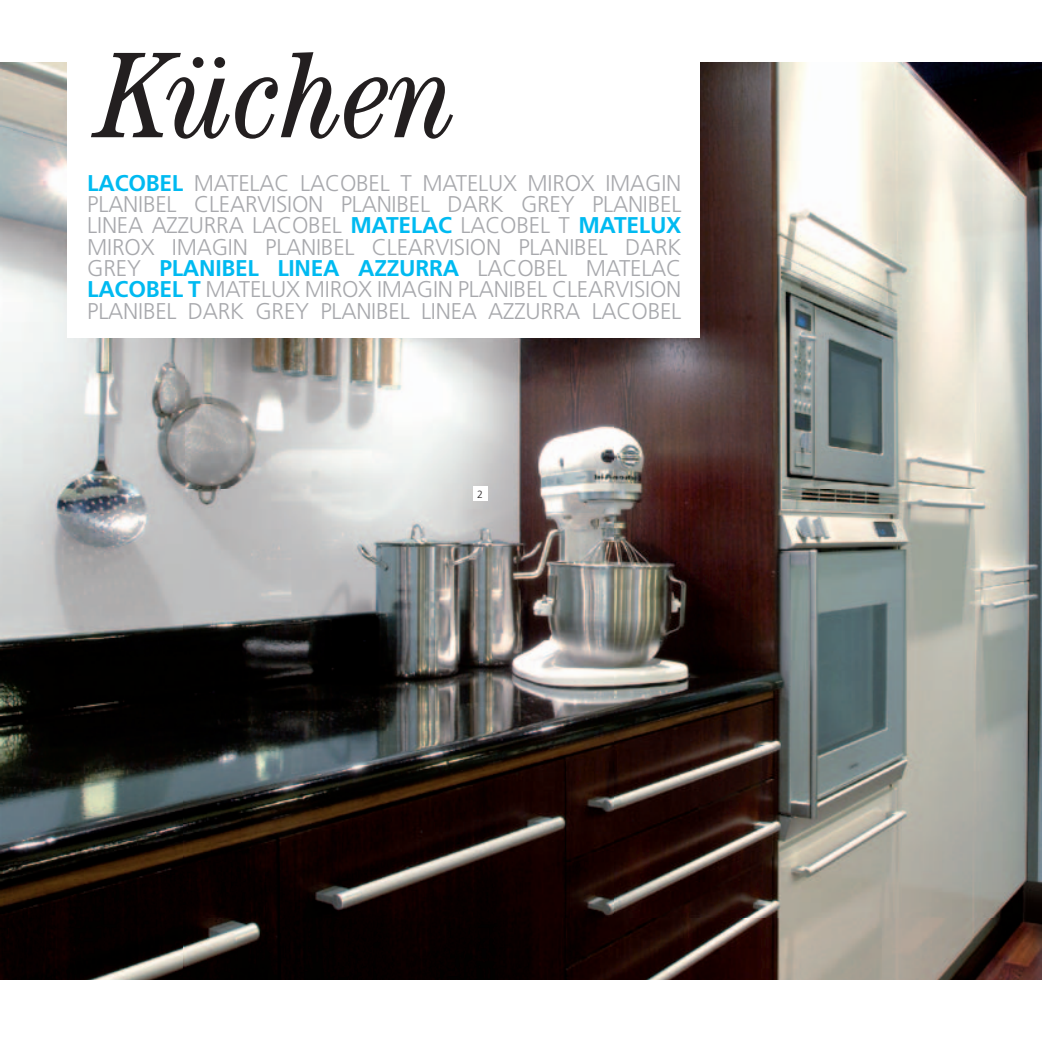
<style>
.page{position:relative;width:1042px;height:1042px;background:#fff}
.page>*{position:absolute;margin:0;border:0;box-sizing:border-box;transform-origin:0 0}
.t1{font:italic condensed 122.5px "Century Std";color:#231f20}
.t2{font:300 22.75px/21.3px "Frutiger LT Std";letter-spacing:-.01em;color:#a8a9ad;text-align:justify}
.t3{font:300 10.5px "Frutiger LT Std";color:#231f20}
.s1{font-weight:700;color:#00baf1}
</style>
<div class="page">
<img style="left:0;top:62px;width:1042px;height:918px">
<div style="left:472px;top:486px;width:15px;height:15px;background:#fff"></div>
<div style="left:67px;top:60px;width:632px;height:277px;background:#fff"></div>
<h1 class="t1" style="left:100px;top:25px;width:360px">Küchen</h1>
<p class="t2" style="left:87px;top:172px;width:596px"><span class="s1">LACOBEL</span> MATELAC LACOBEL T MATELUX MIROX IMAGIN PLANIBEL CLEARVISION PLANIBEL DARK GREY PLANIBEL LINEA AZZURRA LACOBEL <span class="s1">MATELAC</span> LACOBEL T <span class="s1">MATELUX </span>MIROX IMAGIN PLANIBEL CLEARVISION PLANIBEL DARK GREY <span class="s1">PLANIBEL LINEA AZZURRA</span> LACOBEL MATELAC <span class="s1">LACOBEL T</span> MATELUX MIROX IMAGIN PLANIBEL CLEARVISION PLANIBEL DARK GREY PLANIBEL LINEA AZZURRA LACOBEL</p>
<p class="t3" style="left:477px;top:488px;width:7px">2</p>
</div>
